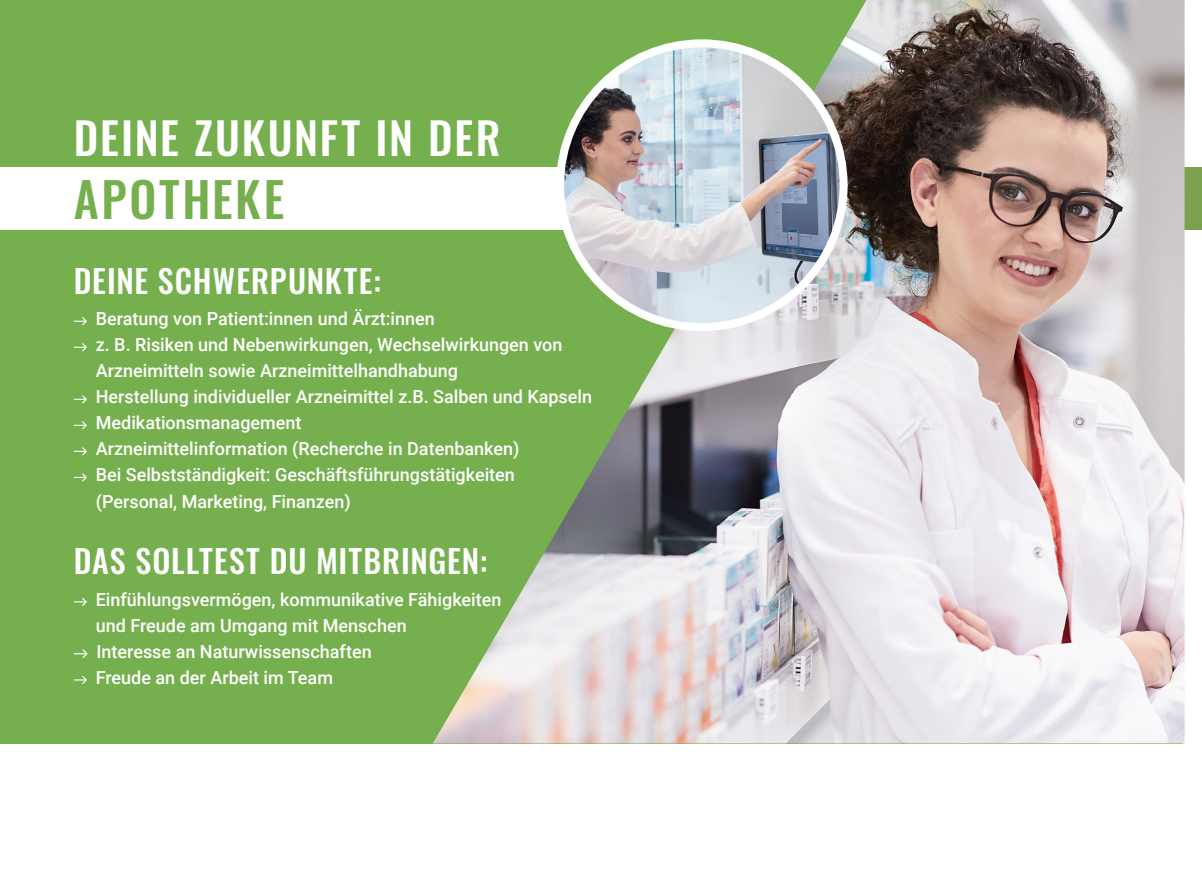
<style>
.page{position:relative;width:1202px;height:874px;background:#fff}
.page>*{position:absolute;margin:0;border:0;box-sizing:border-box;transform-origin:0 0}
.t1{font:500 48px "Oswald";letter-spacing:.055em;color:#75af4e}
.t2{font:500 44px "Oswald";letter-spacing:.04em;color:#fff}
.t3{font:500 32px "Oswald";letter-spacing:.03em;color:#fff}
.t4{font:500 18px/26px "Roboto";color:#fff}
</style>
<div class="page">
<div style="left:0;top:0;width:1182px;height:743px;background:#75af4e"></div>
<div style="left:0;top:167px;width:738px;height:63px;background:#fff"></div>
<svg style="left:74px;top:317px;width:13px;height:8px"></svg>
<svg style="left:74px;top:343px;width:13px;height:8px"></svg>
<svg style="left:74px;top:395px;width:13px;height:8px"></svg>
<svg style="left:74px;top:421px;width:13px;height:8px"></svg>
<svg style="left:74px;top:447px;width:13px;height:8px"></svg>
<svg style="left:74px;top:473px;width:13px;height:8px"></svg>
<svg style="left:74px;top:597px;width:13px;height:8px"></svg>
<svg style="left:74px;top:649px;width:14px;height:8px"></svg>
<svg style="left:74px;top:676px;width:13px;height:7px"></svg>
<div style="left:1185px;top:167px;width:17px;height:63px;background:#7ba14d"></div>
<img style="left:433px;top:0;width:752px;height:743px">
<img style="left:560px;top:44px;width:284px;height:282px;border-radius:137px">
<div style="left:556px;top:39px;width:292px;height:292px;border:8px solid #fff;border-radius:50%"></div>
<p class="t2" style="left:74px;top:115px;width:428px">DEINE ZUKUNFT IN DER</p>
<p class="t1" style="left:74px;top:175px;width:212px">APOTHEKE</p>
<p class="t3" style="left:74px;top:264px;width:309px">DEINE SCHWERPUNKTE:</p>
<p class="t4" style="left:96px;top:305px;width:341px">Beratung von Patient:innen und Ärzt:innen</p>
<p class="t4" style="left:96px;top:331px;width:468px">z. B. Risiken und Nebenwirkungen, Wechselwirkungen von<br>Arzneimitteln sowie Arzneimittelhandhabung</p>
<p class="t4" style="left:96px;top:383px;width:498px">Herstellung individueller Arzneimittel z.B. Salben und Kapseln</p>
<p class="t4" style="left:96px;top:409px;width:207px">Medikationsmanagement</p>
<p class="t4" style="left:96px;top:435px;width:425px">Arzneimittelinformation (Recherche in Datenbanken)</p>
<p class="t4" style="left:96px;top:461px;width:421px">Bei Selbstständigkeit: Geschäftsführungstätigkeiten (Personal, Marketing, Finanzen)</p>
<p class="t3" style="left:74px;top:544px;width:415px">DAS SOLLTEST DU MITBRINGEN:</p>
<p class="t4" style="left:96px;top:585px;width:407px">Einfühlungsvermögen, kommunikative Fähigkeiten und Freude am Umgang mit Menschen</p>
<p class="t4" style="left:96px;top:637px;width:277px">Interesse an Naturwissenschaften</p>
<p class="t4" style="left:96px;top:663px;width:239px">Freude an der Arbeit im Team</p>
</div>
